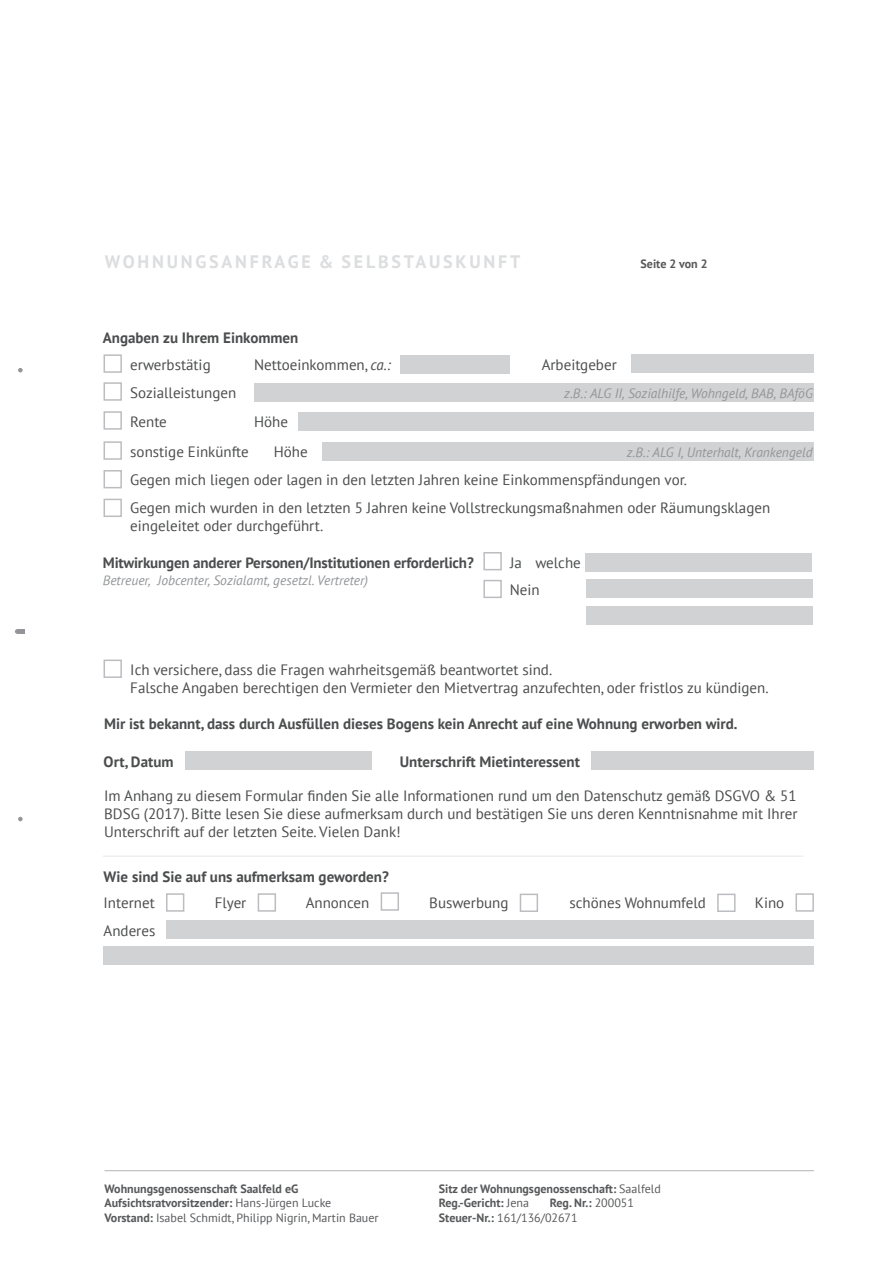
<style>
.page{position:relative;width:893px;height:1263px;background:#fff}
.page>*{position:absolute;margin:0;border:0;box-sizing:border-box;transform-origin:0 0}
.t1{font:700 18px "PT Sans";letter-spacing:.155em;color:#dcdddf}
.t2{font:15px/18px "PT Sans";color:#4b4c4d}
.t3{font:700 15px "PT Sans";color:#4b4c4d}
.t4{font:italic 13.5px "PT Sans";color:#939598}
.t5{font:700 12px/14.4px "PT Sans";color:#57585a}
.s1{font-style:italic}
.s2{font-weight:400}
</style>
<div class="page">
<hr style="left:105px;top:1170px;width:709px;height:1px;background:#b2b3b7">
<svg style="left:18px;top:368px;width:5px;height:4px"></svg>
<svg style="left:18px;top:817px;width:5px;height:4px"></svg>
<div style="left:17px;top:629px;width:8px;height:5px;background:#939598"></div>
<div style="left:185px;top:752px;width:186px;height:18px;background:#d1d2d4"></div>
<div style="left:591px;top:752px;width:223px;height:18px;background:#d1d2d4"></div>
<div style="left:166px;top:893px;width:18px;height:19px;border:2px solid #bcbdc0"></div>
<div style="left:258px;top:893px;width:18px;height:19px;border:2px solid #bcbdc0"></div>
<div style="left:381px;top:892px;width:18px;height:19px;border:2px solid #bcbdc0"></div>
<div style="left:520px;top:893px;width:18px;height:19px;border:2px solid #bcbdc0"></div>
<div style="left:717px;top:893px;width:18px;height:19px;border:2px solid #bcbdc0"></div>
<div style="left:795px;top:893px;width:19px;height:19px;border:2px solid #bcbdc0"></div>
<div style="left:167px;top:920px;width:647px;height:18px;background:#d1d2d4"></div>
<div style="left:104px;top:946px;width:710px;height:18px;background:#d1d2d4"></div>
<hr style="left:103px;top:856px;width:701px;height:1px;background:#e6e7e9">
<div style="left:585px;top:553px;width:227px;height:18px;background:#d1d2d4"></div>
<div style="left:586px;top:580px;width:227px;height:18px;background:#d1d2d4"></div>
<div style="left:586px;top:606px;width:227px;height:19px;background:#d1d2d4"></div>
<div style="left:483px;top:552px;width:19px;height:18px;border:2px solid #bcbdc0"></div>
<div style="left:483px;top:580px;width:19px;height:18px;border:2px solid #bcbdc0"></div>
<div style="left:401px;top:355px;width:109px;height:19px;background:#d1d2d4"></div>
<div style="left:254px;top:383px;width:560px;height:19px;background:#d1d2d4"></div>
<div style="left:299px;top:412px;width:515px;height:19px;background:#d1d2d4"></div>
<div style="left:322px;top:442px;width:492px;height:19px;background:#d1d2d4"></div>
<div style="left:631px;top:355px;width:183px;height:18px;background:#d1d2d4"></div>
<div style="left:104px;top:659px;width:18px;height:19px;border:2px solid #bcbdc0"></div>
<div style="left:104px;top:354px;width:18px;height:19px;border:2px solid #bcbdc0"></div>
<div style="left:104px;top:382px;width:18px;height:19px;border:2px solid #bcbdc0"></div>
<div style="left:104px;top:411px;width:18px;height:19px;border:2px solid #bcbdc0"></div>
<div style="left:104px;top:441px;width:18px;height:19px;border:2px solid #bcbdc0"></div>
<div style="left:104px;top:470px;width:18px;height:18px;border:2px solid #bcbdc0"></div>
<div style="left:104px;top:499px;width:18px;height:18px;border:2px solid #bcbdc0"></div>
<p class="t1" style="left:105px;top:250px;width:417px">WOHNUNGSANFRAGE &amp; SELBSTAUSKUNFT</p>
<p class="t3" style="left:103px;top:328px;width:197px">Angaben zu Ihrem Einkommen</p>
<p class="t5" style="left:641px;top:256px;width:69px">Seite 2 von 2</p>
<p class="t2" style="left:254px;top:356px;width:138px">Nettoeinkommen, <span class="s1">ca.:</span></p>
<p class="t2" style="left:542px;top:356px;width:77px">Arbeitgeber</p>
<p class="t4" style="left:564px;top:385px;width:250px">z.B.: ALG II, Sozialhilfe, Wohngeld, BAB, BAföG</p>
<p class="t2" style="left:130px;top:350px;width:120px;line-height:29px">erwerbstätig<br>Sozialleistungen<br>Rente<br>sonstige Einkünfte</p>
<p class="t2" style="left:274px;top:407px;width:35px;line-height:30px;text-indent:-20px">Höhe<br>Höhe</p>
<p class="t4" style="left:627px;top:443px;width:187px">z.B.: ALG I, Unterhalt, Krankengeld</p>
<p class="t2" style="left:130px;top:465px;width:641px;line-height:28.7px">Gegen mich liegen oder lagen in den letzten Jahren keine Einkommenspfändungen vor.<br>Gegen mich wurden in den letzten 5 Jahren keine Vollstreckungsmaßnahmen oder Räumungsklagen</p>
<p class="t2" style="left:130px;top:517px;width:195px">eingeleitet oder durchgeführt.</p>
<p class="t3" style="left:103px;top:552px;width:372px">Mitwirkungen anderer Personen/Institutionen erforderlich?</p>
<p class="t4" style="left:103px;top:571px;width:267px">Betreuer, Jobcenter, Sozialamt, gesetzl. Vertreter)</p>
<p class="t2" style="left:510px;top:548px;width:73px;line-height:27px">Ja welche<br>Nein</p>
<p class="t2" style="left:130px;top:661px;width:640px">Ich versichere, dass die Fragen wahrheitsgemäß beantwortet sind.<br>Falsche Angaben berechtigen den Vermieter den Mietvertrag anzufechten, oder fristlos zu kündigen.</p>
<p class="t3" style="left:104px;top:714px;width:635px">Mir ist bekannt, dass durch Ausfüllen dieses Bogens kein Anrecht auf eine Wohnung erworben wird.</p>
<p class="t3" style="left:104px;top:751px;width:71px">Ort, Datum</p>
<p class="t3" style="left:400px;top:751px;width:182px">Unterschrift Mietinteressent</p>
<p class="t2" style="left:104px;top:786px;width:695px;text-align:justify">Im Anhang zu diesem Formular finden Sie alle Informationen rund um den Datenschutz gemäß DSGVO &amp; 51<br>BDSG (2017). Bitte lesen Sie diese aufmerksam durch und bestätigen Sie uns deren Kenntnisnahme mit Ihrer Unterschrift auf der letzten Seite. Vielen Dank!</p>
<p class="t3" style="left:104px;top:867px;width:287px">Wie sind Sie auf uns aufmerksam geworden?</p>
<p class="t2" style="left:104px;top:894px;width:53px">Internet</p>
<p class="t2" style="left:215px;top:894px;width:33px">Flyer</p>
<p class="t2" style="left:306px;top:894px;width:65px">Annoncen</p>
<p class="t2" style="left:429px;top:894px;width:81px">Buswerbung</p>
<p class="t2" style="left:569px;top:894px;width:138px">schönes Wohnumfeld</p>
<p class="t2" style="left:755px;top:893px;width:31px">Kino</p>
<p class="t2" style="left:104px;top:921px;width:53px">Anderes</p>
<p class="t5" style="left:105px;top:1181px;width:276px">Wohnungsgenossenschaft Saalfeld eG<br>Aufsichtsratvorsitzender: <span class="s2">Hans-Jürgen Lucke<br></span>Vorstand: <span class="s2">Isabel Schmidt, Philipp Nigrin, Martin Bauer</span></p>
<p class="t5" style="left:439px;top:1181px;width:223px">Sitz der Wohnungsgenossenschaft: <span class="s2">Saalfeld<br></span>Reg.-Gericht: <span class="s2">Jena</span></p>
<p class="t5" style="left:439px;top:1196px;width:197px;text-indent:111px">Reg. Nr.: <span class="s2">200051<br></span>Steuer-Nr.: <span class="s2">161/136/02671</span></p>
</div>
